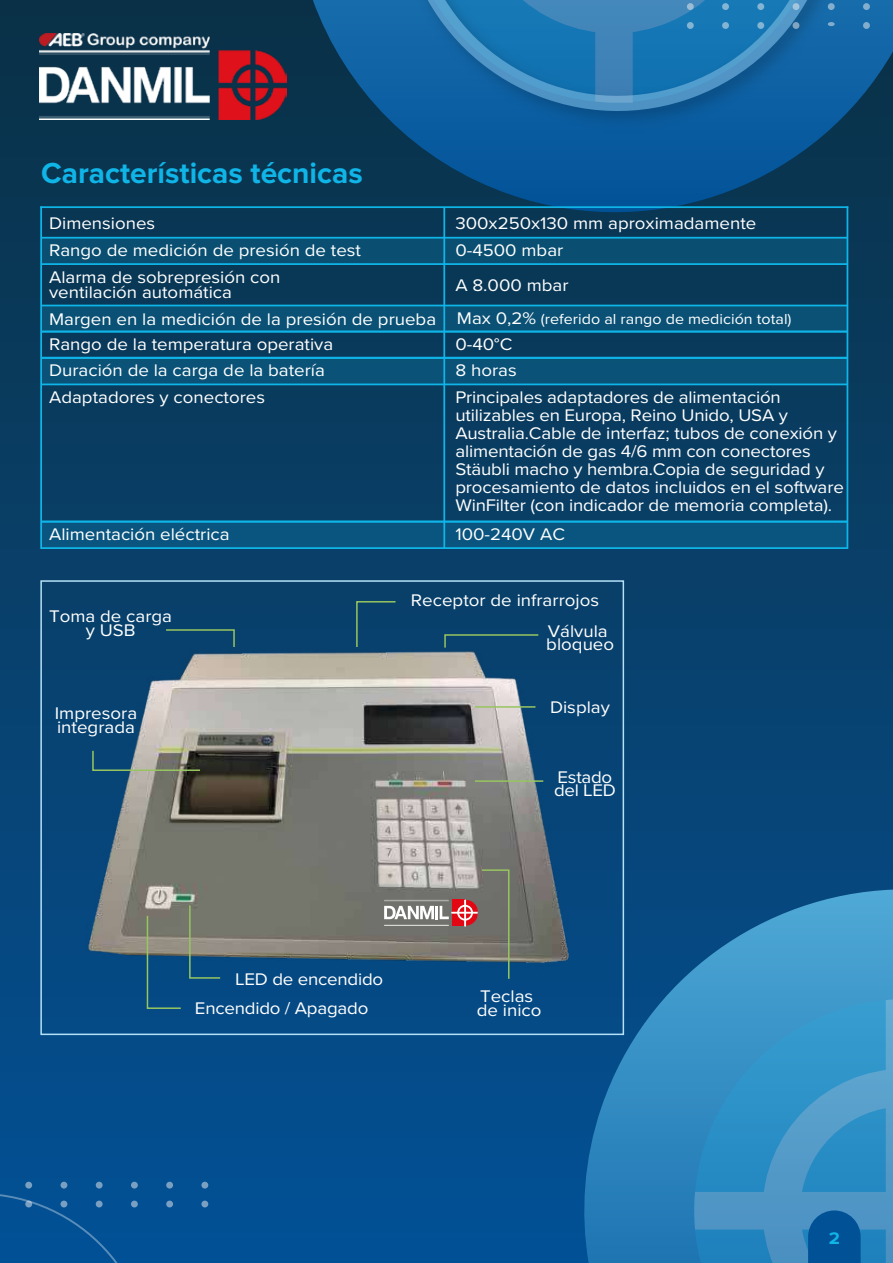
<style>
.page{position:relative;width:893px;height:1263px;background:#fff}
.page>*{position:absolute;margin:0;border:0;box-sizing:border-box;transform-origin:0 0}
.t1{font:700 30px "Proxima Nova";color:#10b5e8}
.t2{font:17.4px/18px "Proxima Nova";color:#fff;scale:1.07 1}
.t3{font:700 17.4px "Proxima Nova";color:#10b5e8;scale:1.07 1}
.s1{font-size:15px}
</style>
<div class="page">
<div style="left:0;top:0;width:893px;height:1263px;background:linear-gradient(to bottom,#0b3246,#035195)"></div>
<svg style="left:313px;top:0;width:580px;height:245px;background:#094470"></svg>
<svg style="left:580px;top:889px;width:313px;height:374px;background:#2678ae"></svg>
<img style="left:387px;top:0;width:473px;height:136px">
<svg style="left:387px;top:0;width:467px;height:130px;background:#0e5f9f"></svg>
<svg style="left:166px;top:1200px;width:7px;height:7px"></svg>
<div style="left:201px;top:1200px;width:7px;height:7px;background:#79a0c2;border-radius:50%"></div>
<div style="left:166px;top:1182px;width:7px;height:6px;background:#79a0c1;border-radius:50%"></div>
<div style="left:201px;top:1182px;width:7px;height:6px;background:#79a0c1;border-radius:50%"></div>
<svg style="left:694px;top:999px;width:199px;height:264px;background:#378fc4"></svg>
<div style="left:863px;top:3px;width:7px;height:7px;background:#83aece;border-radius:50%"></div>
<svg style="left:404px;top:0;width:431px;height:103px;background:#2276b1"></svg>
<div style="left:863px;top:22px;width:7px;height:7px;background:#83adcd;border-radius:50%"></div>
<img style="left:39px;top:34px;width:247px;height:85px">
<div style="left:41px;top:238px;width:806px;height:26px;background:#0a4f71"></div>
<div style="left:41px;top:305px;width:806px;height:27px;background:linear-gradient(to right,#0a5175,#0a5175)"></div>
<hr style="left:443px;top:207px;width:2px;height:342px;background:#10b5e8">
<hr style="left:40px;top:206px;width:2px;height:343px;background:#10b5e8">
<hr style="left:846px;top:206px;width:2px;height:343px;background:#10b5e8">
<hr style="left:40px;top:206px;width:808px;height:2px;background:#10b5e8">
<hr style="left:41px;top:237px;width:806px;height:2px;background:#10b5e8">
<hr style="left:41px;top:263px;width:806px;height:2px;background:#10b5e8">
<div style="left:41px;top:358px;width:806px;height:26px;background:#0a5277"></div>
<hr style="left:41px;top:357px;width:806px;height:2px;background:#10b5e8">
<hr style="left:41px;top:331px;width:806px;height:1px;background:#10b5e8">
<hr style="left:41px;top:383px;width:806px;height:2px;background:#10b5e8">
<div style="left:41px;top:521px;width:806px;height:27px;background:#0a557f"></div>
<hr style="left:41px;top:521px;width:806px;height:2px;background:#10b5e8">
<hr style="left:41px;top:547px;width:806px;height:2px;background:#10b5e8">
<hr style="left:41px;top:305px;width:806px;height:1px;background:#10b5e8">
<img style="left:51px;top:607px;width:553px;height:415px">
<svg style="left:355px;top:600px;width:42px;height:48px;background:#10486b"></svg>
<svg style="left:444px;top:633px;width:96px;height:16px;background:#164e6b"></svg>
<hr style="left:475px;top:706px;width:60px;height:2px;background:#97c560">
<hr style="left:475px;top:780px;width:68px;height:2px;background:#97c560">
<svg style="left:188px;top:904px;width:34px;height:75px;background:#5f7476"></svg>
<svg style="left:146px;top:914px;width:36px;height:96px;background:#40667a"></svg>
<svg style="left:91px;top:749px;width:111px;height:23px;background:#5d7476"></svg>
<svg style="left:384px;top:869px;width:126px;height:111px;background:#767a7f"></svg>
<div style="left:0;top:1182px;width:152px;height:81px;background:#025094"></div>
<div style="left:40px;top:580px;width:584px;height:455px;border:2px solid #b5e1f8"></div>
<h1 class="t1" style="left:41px;top:159px;width:323px">Características técnicas</h1>
<p class="t2" style="left:49px;top:213px;width:101px">Dimensiones</p>
<p class="t2" style="left:455px;top:213px;width:283px">300x250x130 mm aproximadamente</p>
<p class="t2" style="left:49px;top:241px;width:293px">Rango de medición de presión de test</p>
<p class="t2" style="left:455px;top:241px;width:102px">0-4500 mbar</p>
<p class="t2" style="left:49px;top:269px;width:218px;line-height:15px">Alarma de sobrepresión con ventilación automática</p>
<p class="t2" style="left:49px;top:267px;width:695px;line-height:33.8px;text-indent:406px">A 8.000 mbar<br>Margen en la medición de la presión de prueba Max 0,2% <span class="s1">(referido al rango de medición total)</span></p>
<p class="t2" style="left:49px;top:361px;width:259px">Duración de la carga de la batería</p>
<p class="t2" style="left:455px;top:361px;width:59px">8 horas</p>
<p class="t2" style="left:49px;top:335px;width:267px">Rango de la temperatura operativa</p>
<p class="t2" style="left:455px;top:335px;width:55px">0-40°C</p>
<p class="t2" style="left:49px;top:388px;width:203px">Adaptadores y conectores</p>
<p class="t2" style="left:455px;top:388px;width:365px">Principales adaptadores de alimentación utilizables en Europa, Reino Unido, USA y Australia.Cable de interfaz; tubos de conexión y alimentación de gas 4/6 mm con conectores Stäubli macho y hembra.Copia de seguridad y procesamiento de datos incluidos en el software WinFilter (con indicador de memoria completa).</p>
<p class="t2" style="left:49px;top:524px;width:170px">Alimentación eléctrica</p>
<p class="t2" style="left:455px;top:524px;width:104px">100-240V AC</p>
<p class="t2" style="left:49px;top:609px;width:117px;line-height:13.5px;text-align:center">Toma de carga y USB</p>
<p class="t2" style="left:55px;top:706px;width:79px;line-height:13.5px">Impresora integrada</p>
<p class="t2" style="left:548px;top:585px;width:57px;line-height:30.2px;text-indent:-137px">Receptor de infrarrojos<br>Válvula</p>
<p class="t2" style="left:546px;top:634px;width:65px">bloqueo</p>
<p class="t2" style="left:550px;top:698px;width:58px">Display</p>
<p class="t2" style="left:554px;top:769px;width:59px;line-height:13.5px">Estado del LED</p>
<p class="t2" style="left:195px;top:963px;width:178px;line-height:29.7px;text-indent:40px">LED de encendido<br>Encendido / Apagado</p>
<p class="t2" style="left:477px;top:989px;width:62px;line-height:13.5px">Teclas de inico</p>
<p class="t3" style="left:829px;top:1230px;width:12px">2</p>
</div>
